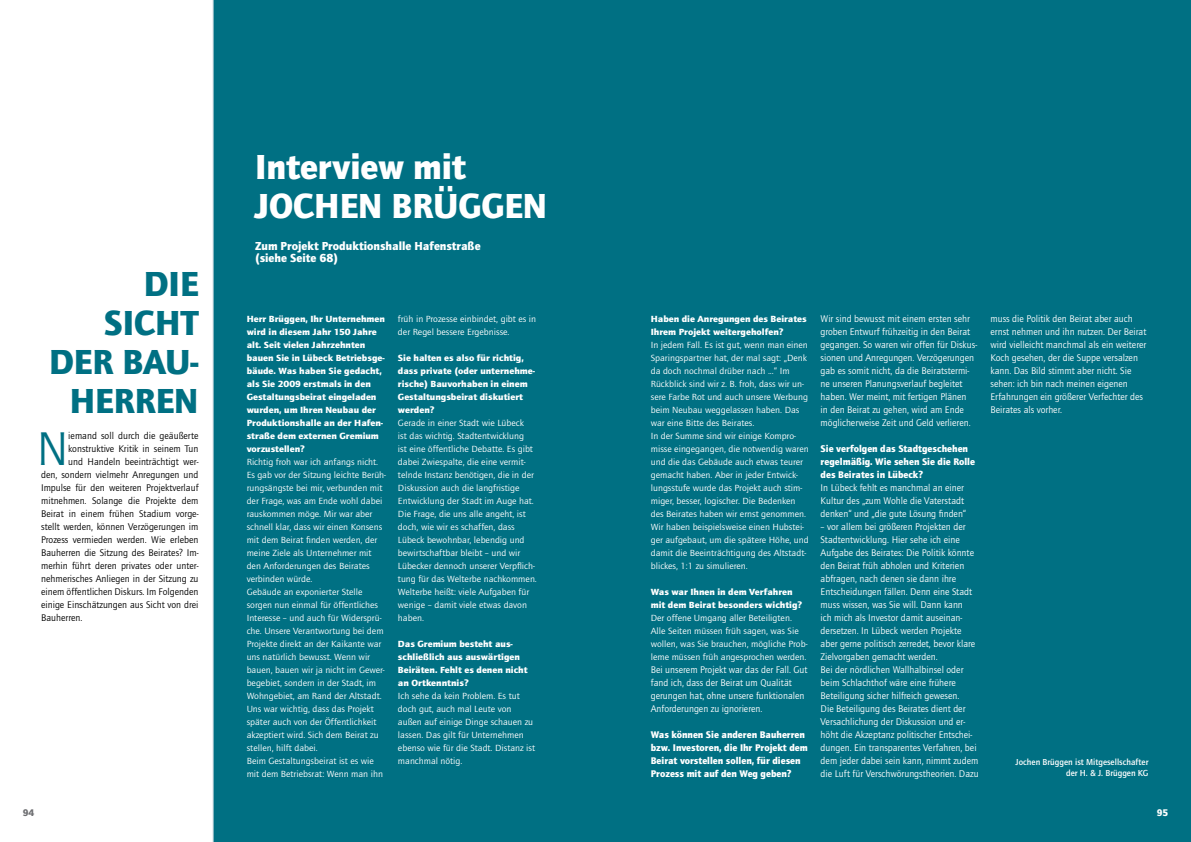
<style>
.page{position:relative;width:1191px;height:842px;background:#fff}
.page>*{position:absolute;margin:0;border:0;box-sizing:border-box;transform-origin:0 0}
.t1{font:49px "Quay Itc T";color:#007083}
.t2{font:900 36px/39px "Quay Itc T";color:#fff}
.t3{font:900 36px/39px "Quay Itc T";color:#007083;text-align:right}
.t4{font:900 12px/12px "Quay Itc T";color:#fff}
.t5{font:10px/13px "Quay Itc T";color:#fff}
.t6{font:10px "Quay Itc T";color:#000}
.t7{font:900 10px/13px "Quay Itc T";color:#fff}
.t8{font:900 10px "Quay Itc T";color:#6d6e71}
.t9{font:9.2px/13px "Quay Itc T";color:#fff;scale:1.08 1}
.t10{font:900 9.2px/13px "Quay Itc T";color:#fff;scale:1.08 1}
.t11{font:700 9px/11px "Quay Itc T";color:#fff;text-align:right}
</style>
<div class="page">
<div style="left:213px;top:0;width:978px;height:842px;background:#007083"></div>
<h2 class="t3" style="left:49px;top:264px;width:151px">Die<br>Sicht der Bau&shy;herren</h2>
<h1 class="t1" style="left:37px;top:420px;width:33px">N</h1>
<p class="t6" style="left:68px;top:430px;width:132px">iemand soll durch die geäußerte</p>
<p class="t6" style="left:68px;top:443px;width:132px">konstruktive Kritik in seinem Tun</p>
<p class="t6" style="left:68px;top:456px;width:132px">und Handeln beeinträchtigt wer-</p>
<p class="t6" style="left:41px;top:469px;width:159px">den, sondern vielmehr Anregungen und</p>
<p class="t6" style="left:41px;top:482px;width:159px">Impulse für den weiteren Projektverlauf</p>
<p class="t6" style="left:41px;top:495px;width:159px">mitnehmen. Solange die Projekte dem</p>
<p class="t6" style="left:41px;top:508px;width:159px">Beirat in einem frühen Stadium vorge-</p>
<p class="t6" style="left:41px;top:521px;width:159px">stellt werden, können Verzögerungen im</p>
<p class="t6" style="left:41px;top:534px;width:159px">Prozess vermieden werden. Wie erleben</p>
<p class="t6" style="left:41px;top:547px;width:159px">Bauherren die Sitzung des Beirates? Im-</p>
<p class="t6" style="left:41px;top:560px;width:159px">merhin führt deren privates oder unter-</p>
<p class="t6" style="left:41px;top:573px;width:159px">nehmerisches Anliegen in der Sitzung zu</p>
<p class="t6" style="left:41px;top:586px;width:159px">einem öffentlichen Diskurs. Im Folgenden</p>
<p class="t6" style="left:41px;top:599px;width:159px">einige Einschätzungen aus Sicht von drei</p>
<p class="t6" style="left:41px;top:612px;width:43px">Bauherren.</p>
<p class="t8" style="left:23px;top:806px;width:13px">94</p>
<h2 class="t2" style="left:255px;top:147px;width:293px">Interview mit<br>Jochen Brüggen</h2>
<h3 class="t4" style="left:255px;top:239px;width:227px">Zum Projekt Produktionshalle Hafenstraße (siehe Seite 68)</h3>
<p class="t10" style="left:247px;top:312px;width:129px">Herr Brüggen, Ihr Unternehmen wird in diesem Jahr 150 Jahre alt. Seit vielen Jahrzehnten bauen Sie in Lübeck Betriebsge&shy;bäude. Was haben Sie gedacht, als Sie 2009 erstmals in den<br>Gestaltungsbeirat eingeladen wurden, um Ihren Neubau der<br>Produktionshalle an der Hafen&shy;straße dem externen Gremium vorzustellen?</p>
<p class="t9" style="left:247px;top:455px;width:130px">Richtig froh war ich anfangs nicht.<br>Es gab vor der Sitzung leichte Berüh&shy;rungsängste bei mir, verbunden mit der Frage, was am Ende wohl dabei rauskommen möge. Mir war aber schnell klar, dass wir einen Konsens mit dem Beirat finden werden, der meine Ziele als Unternehmer mit den Anforderungen des Beirates verbinden würde.<br>Gebäude an exponierter Stelle sorgen nun einmal für öffentliches<br>Interesse – und auch für Widersprü&shy;che. Unsere Verantwortung bei dem<br>Projekte direkt an der Kaikante war uns natürlich bewusst. Wenn wir bauen, bauen wir ja nicht im Gewer&shy;begebiet, sondern in der Stadt, im<br>Wohngebiet, am Rand der Altstadt.<br>Uns war wichtig, dass das Projekt später auch von der Öffentlichkeit akzeptiert wird. Sich dem Beirat zu stellen, hilft dabei.<br>Beim Gestaltungsbeirat ist es wie mit dem Betriebsrat: Wenn man ihn</p>
<p class="t9" style="left:398px;top:312px;width:129px">früh in Prozesse einbindet, gibt es in der Regel bessere Ergebnisse.</p>
<p class="t10" style="left:398px;top:352px;width:128px">Sie halten es also für richtig, dass private (oder unternehme&shy;rische) Bauvorhaben in einem<br>Gestaltungsbeirat diskutiert werden?</p>
<p class="t9" style="left:398px;top:416px;width:130px">Gerade in einer Stadt wie Lübeck<br>ist das wichtig. Stadtentwicklung<br>ist eine öffentliche Debatte. Es gibt dabei Zwiespalte, die eine vermit&shy;telnde Instanz benötigen, die in der<br>Diskussion auch die langfristige<br>Entwicklung der Stadt im Auge hat.<br>Die Frage, die uns alle angeht, ist doch, wie wir es schaffen, dass<br>Lübeck bewohnbar, lebendig und bewirtschaftbar bleibt – und wir<br>Lübecker dennoch unserer Verpflich&shy;tung für das Welterbe nachkommen.<br>Welterbe heißt: viele Aufgaben für wenige – damit viele etwas davon haben.</p>
<p class="t10" style="left:398px;top:638px;width:122px">Das Gremium besteht aus&shy;schließlich aus auswärtigen<br>Beiräten. Fehlt es denen nicht an Ortkenntnis?</p>
<p class="t9" style="left:398px;top:690px;width:128px">Ich sehe da kein Problem. Es tut doch gut, auch mal Leute von außen auf einige Dinge schauen zu lassen. Das gilt für Unternehmen ebenso wie für die Stadt. Distanz ist manchmal nötig.</p>
<p class="t10" style="left:651px;top:312px;width:146px">Haben die Anregungen des Beirates<br>Ihrem Projekt weitergeholfen?</p>
<p class="t9" style="left:651px;top:338px;width:148px">In jedem Fall. Es ist gut, wenn man einen Sparingspartner hat, der mal sagt: „Denk da doch nochmal drüber nach ...“ Im Rückblick sind wir z. B. froh, dass wir un&shy;sere Farbe Rot und auch unsere Werbung beim Neubau weggelassen haben. Das war eine Bitte des Beirates.<br>In der Summe sind wir einige Kompro&shy;misse eingegangen, die notwendig waren und die das Gebäude auch etwas teurer gemacht haben. Aber in jeder Entwick&shy;lungsstufe wurde das Projekt auch stim&shy;miger, besser, logischer. Die Bedenken des Beirates haben wir ernst genommen.<br>Wir haben beispielsweise einen Hubstei&shy;ger aufgebaut, um die spätere Höhe, und damit die Beeinträchtigung des Altstadt&shy;blickes, 1:1 zu simulieren.</p>
<p class="t10" style="left:651px;top:585px;width:142px">Was war Ihnen in dem Verfahren mit dem Beirat besonders wichtig?</p>
<p class="t9" style="left:651px;top:611px;width:146px">Der offene Umgang aller Beteiligten.<br>Alle Seiten müssen früh sagen, was Sie wollen, was Sie brauchen, mögliche Prob&shy;leme müssen früh angesprochen werden.</p>
<p class="t5" style="left:651px;top:663px;width:158px">Bei unserem Projekt war das der Fall. Gut fand ich, dass der Beirat um Qualität gerungen hat, ohne unsere funktionalen Anforderungen zu ignorieren.</p>
<p class="t7" style="left:651px;top:728px;width:158px">Was können Sie anderen Bauherren bzw. Investoren, die Ihr Projekt dem Beirat vorstellen sollen, für diesen Prozess mit auf den Weg geben?</p>
<p class="t5" style="left:820px;top:312px;width:158px">Wir sind bewusst mit einem ersten sehr groben Entwurf frühzeitig in den Beirat gegangen. So waren wir offen für Diskus&shy;sionen und Anregungen. Verzögerungen gab es somit nicht, da die Beiratstermi&shy;ne unseren Planungsverlauf begleitet haben. Wer meint, mit fertigen Plänen<br>in den Beirat zu gehen, wird am Ende möglicherweise Zeit und Geld verlieren.</p>
<p class="t7" style="left:820px;top:442px;width:156px">Sie verfolgen das Stadtgeschehen regelmäßig. Wie sehen Sie die Rolle des Beirates in Lübeck?</p>
<p class="t5" style="left:820px;top:481px;width:147px">In Lübeck fehlt es manchmal an einer<br>Kultur des „zum Wohle die Vaterstadt denken“ und „die gute Lösung finden“</p>
<p class="t5" style="left:820px;top:520px;width:159px">– vor allem bei größeren Projekten der Stadtentwicklung. Hier sehe ich eine Aufgabe des Beirates: Die Politik könnte den Beirat früh abholen und Kriterien abfragen, nach denen sie dann ihre Entscheidungen fällen. Denn eine Stadt muss wissen, was Sie will. Dann kann<br>ich mich als Investor damit auseinan&shy;dersetzen. In Lübeck werden Projekte aber gerne politisch zerredet, bevor klare Zielvorgaben gemacht werden.<br>Bei der nördlichen Wallhalbinsel oder beim Schlachthof wäre eine frühere Beteiligung sicher hilfreich gewesen.<br>Die Beteiligung des Beirates dient der Versachlichung der Diskussion und er&shy;höht die Akzeptanz politischer Entschei&shy;dungen. Ein transparentes Verfahren, bei dem jeder dabei sein kann, nimmt zudem die Luft für Verschwörungstheorien. Dazu</p>
<p class="t5" style="left:990px;top:312px;width:157px">muss die Politik den Beirat aber auch ernst nehmen und ihn nutzen. Der Beirat wird vielleicht manchmal als ein weiterer Koch gesehen, der die Suppe versalzen kann. Das Bild stimmt aber nicht. Sie sehen: ich bin nach meinen eigenen Erfahrungen ein größerer Verfechter des Beirates als vorher.</p>
<p class="t11" style="left:1015px;top:757px;width:134px">Jochen Brüggen ist Mitgesellschafter der H. &amp; J. Brüggen KG</p>
<p class="t7" style="left:1156px;top:806px;width:13px">95</p>
</div>
